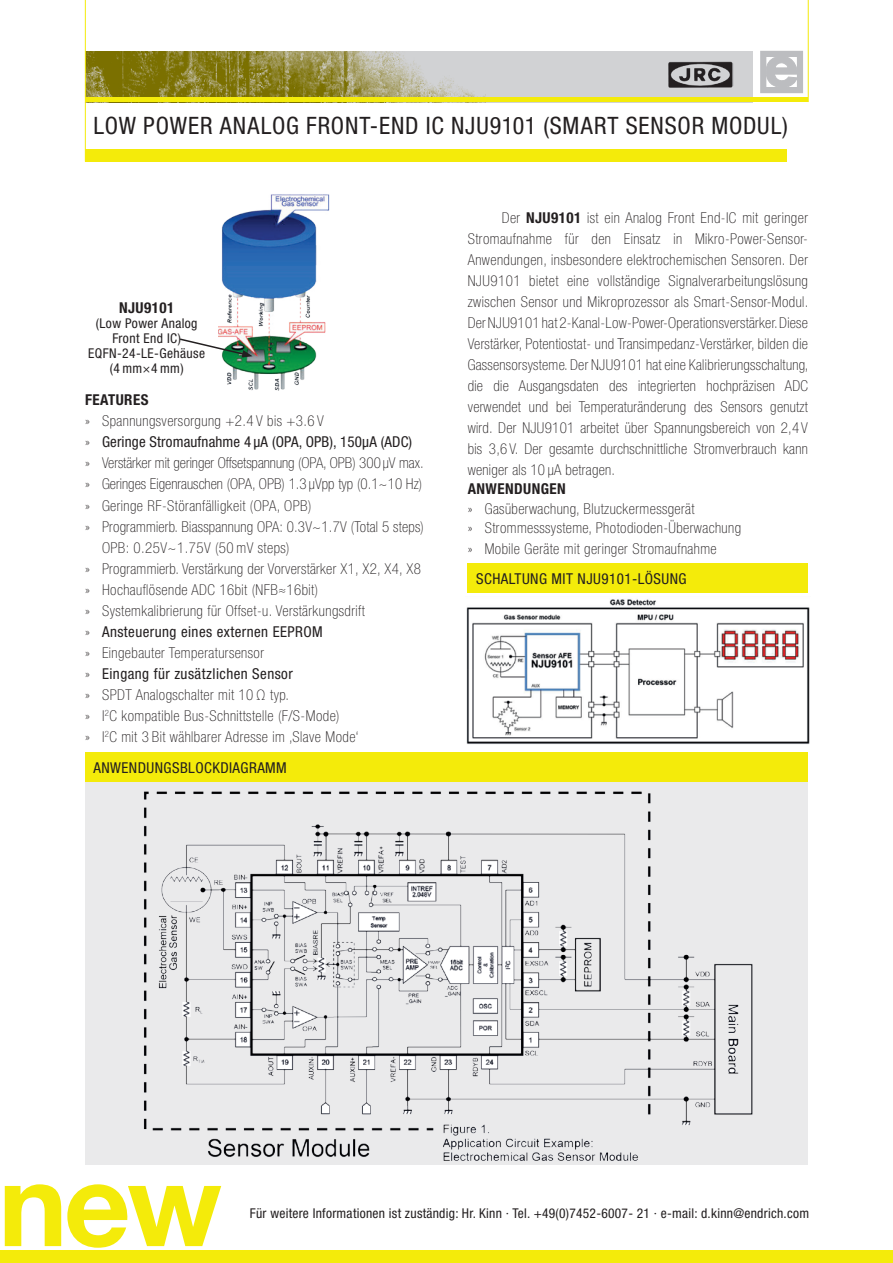
<style>
.page{position:relative;width:893px;height:1263px;background:#fff}
.page>*{position:absolute;margin:0;border:0;box-sizing:border-box;transform-origin:0 0}
.t1{font:700 116.25px "Helvetica Neue LT Std";color:#f4eb0a}
.Headline_Bereich{font:condensed 24px "Helvetica Neue LT Std";letter-spacing:.035em;color:#231f20}
.t2{font:100 condensed 15px/21px "Helvetica Neue LT Std";letter-spacing:.03em;color:#231f20;text-align:justify}
.t3{font:condensed 15px "Helvetica Neue LT Std";letter-spacing:.03em;color:#231f20}
.t4{font:100 condensed 15px "Helvetica Neue LT Std";color:#231f20}
.t5{font:100 condensed 15px "Helvetica Neue LT Std";letter-spacing:.005em;color:#231f20}
.t6{font:condensed 15px "Helvetica Neue LT Std";letter-spacing:.01em;color:#231f20}
.t7{font:700 condensed 15px "Helvetica Neue LT Std";letter-spacing:.03em;color:#231f20}
.t8{font:condensed 13.5px/15px "Helvetica Neue LT Std";letter-spacing:.02em;color:#231f20;text-align:center}
.s1{font-weight:100}
.s2{font-weight:700}
</style>
<div class="page">
<div style="left:0;top:1250px;width:893px;height:13px;background:#f4eb0a"></div>
<div style="left:85px;top:51px;width:668px;height:51px;background:#d1d2d4"></div>
<img style="left:86px;top:51px;width:399px;height:47px">
<div style="left:760px;top:51px;width:43px;height:42px;border:6px solid #bcbdc0"></div>
<svg style="left:764px;top:55px;width:33px;height:36px"></svg>
<hr style="left:85px;top:98px;width:723px;height:4px;background:#f4eb0a">
<hr style="left:85px;top:0;width:1px;height:162px;background:#f4eb0a">
<hr style="left:808px;top:0;width:1px;height:102px;background:#f4eb0a">
<div style="left:85px;top:149px;width:702px;height:13px;background:#f4eb0a"></div>
<img style="left:668px;top:61px;width:65px;height:27px">
<div style="left:85px;top:777px;width:723px;height:388px;background:#eaeaeb"></div>
<div style="left:85px;top:752px;width:723px;height:30px;background:#f4eb0a"></div>
<div style="left:468px;top:563px;width:340px;height:30px;background:#f4eb0a"></div>
<img style="left:218px;top:194px;width:112px;height:196px">
<svg style="left:180px;top:337px;width:73px;height:21px"></svg>
<img style="left:144px;top:791px;width:609px;height:369px">
<img style="left:466px;top:599px;width:344px;height:145px">
<p class="Headline_Bereich" style="left:94px;top:112px;width:696px">LOW POWER ANALOG FRONT-END IC NJU9101 (SMART SENSOR MODUL)</p>
<p class="t7" style="left:119px;top:299px;width:57px">NJU9101</p>
<p class="t8" style="left:96px;top:316px;width:103px">(Low Power Analog<br>Front End IC)</p>
<p class="t8" style="left:88px;top:346px;width:118px">EQFN-24-LE-Gehäuse (4 mm×4 mm)</p>
<p class="t7" style="left:85px;top:391px;width:65px">FEATURES</p>
<p class="t2" style="left:85px;top:411px;width:240px">» Spannungsversorgung +2.4 V bis +3.6 V</p>
<p class="t6" style="left:85px;top:433px;width:329px"><span class="s1">»</span> Geringe Stromaufnahme 4 μA (OPA, OPB), 150μA (ADC)</p>
<p class="t4" style="left:85px;top:455px;width:340px">» Verstärker mit geringer Offsetspannung (OPA, OPB) 300 μV max.</p>
<p class="t5" style="left:85px;top:476px;width:339px">» Geringes Eigenrauschen (OPA, OPB) 1.3 μVpp typ (0.1~10 Hz)</p>
<p class="t2" style="left:85px;top:495px;width:228px">» Geringe RF-Störanfälligkeit (OPA, OPB)</p>
<p class="t2" style="left:85px;top:516px;width:340px">» Programmierb. Biasspannung OPA: 0.3V~1.7V (Total 5 steps)</p>
<p class="t2" style="left:102px;top:537px;width:189px">OPB: 0.25V~1.75V (50 mV steps)</p>
<p class="t2" style="left:85px;top:558px;width:337px">» Programmierb. Verstärkung der Vorverstärker X1, X2, X4, X8</p>
<p class="t2" style="left:85px;top:579px;width:234px">» Hochauflösende ADC 16bit (NFB≈16bit)</p>
<p class="t2" style="left:85px;top:600px;width:281px">» Systemkalibrierung für Offset-u. Verstärkungsdrift</p>
<p class="t3" style="left:85px;top:622px;width:239px"><span class="s1">»</span> Ansteuerung eines externen EEPROM</p>
<p class="t2" style="left:85px;top:642px;width:180px">» Eingebauter Temperatursensor</p>
<p class="t3" style="left:85px;top:664px;width:209px"><span class="s1">»</span> Eingang für zusätzlichen Sensor</p>
<p class="t2" style="left:85px;top:684px;width:205px">» SPDT Analogschalter mit 10 Ω typ.</p>
<p class="t2" style="left:85px;top:705px;width:256px">» I<sup>2</sup>C kompatible Bus-Schnittstelle (F/S-Mode)</p>
<p class="t2" style="left:85px;top:726px;width:275px">» I<sup>2</sup>C mit 3 Bit wählbarer Adresse im ‚Slave Mode‘</p>
<p class="t3" style="left:94px;top:759px;width:195px">ANWENDUNGSBLOCKDIAGRAMM</p>
<p class="t2" style="left:468px;top:207px;width:342px;text-indent:34px">Der <span class="s2">NJU9101</span> ist ein Analog Front End-IC mit geringer Stromaufnahme für den Einsatz in Mikro-Power-Sensor-Anwendungen, insbesondere elektrochemischen Sensoren. Der NJU9101 bietet eine vollständige Signalverarbeitungslösung zwischen Sensor und Mikroprozessor als Smart-Sensor-Modul.<br>Der NJU9101 hat 2-Kanal-Low-Power-Operationsverstärker. Diese Verstärker, Potentiostat- und Transimpedanz-Verstärker, bilden die Gassensorsysteme. Der NJU9101 hat eine Kalibrierungsschaltung, die die Ausgangsdaten des integrierten hochpräzisen ADC verwendet und bei Temperaturänderung des Sensors genutzt wird. Der NJU9101 arbeitet über Spannungsbereich von 2,4V bis 3,6V. Der gesamte durchschnittliche Stromverbrauch kann weniger als 10 µA betragen.</p>
<p class="t7" style="left:468px;top:480px;width:100px">ANWENDUNGEN</p>
<p class="t2" style="left:468px;top:498px;width:228px">» Gasüberwachung, Blutzuckermessgerät</p>
<p class="t2" style="left:468px;top:517px;width:275px">» Strommesssysteme, Photodioden-Überwachung</p>
<p class="t2" style="left:468px;top:538px;width:250px">» Mobile Geräte mit geringer Stromaufnahme</p>
<p class="t3" style="left:476px;top:569px;width:212px">SCHALTUNG MIT NJU9101-LÖSUNG</p>
<h1 class="t1" style="left:-1px;top:1133px;width:225px">new</h1>
<p class="t8" style="left:250px;top:1206px;width:561px">Für weitere Informationen ist zuständig: Hr. Kinn · Tel. +49(0)7452-6007- 21 · e-mail: d.kinn@endrich.com</p>
</div>
